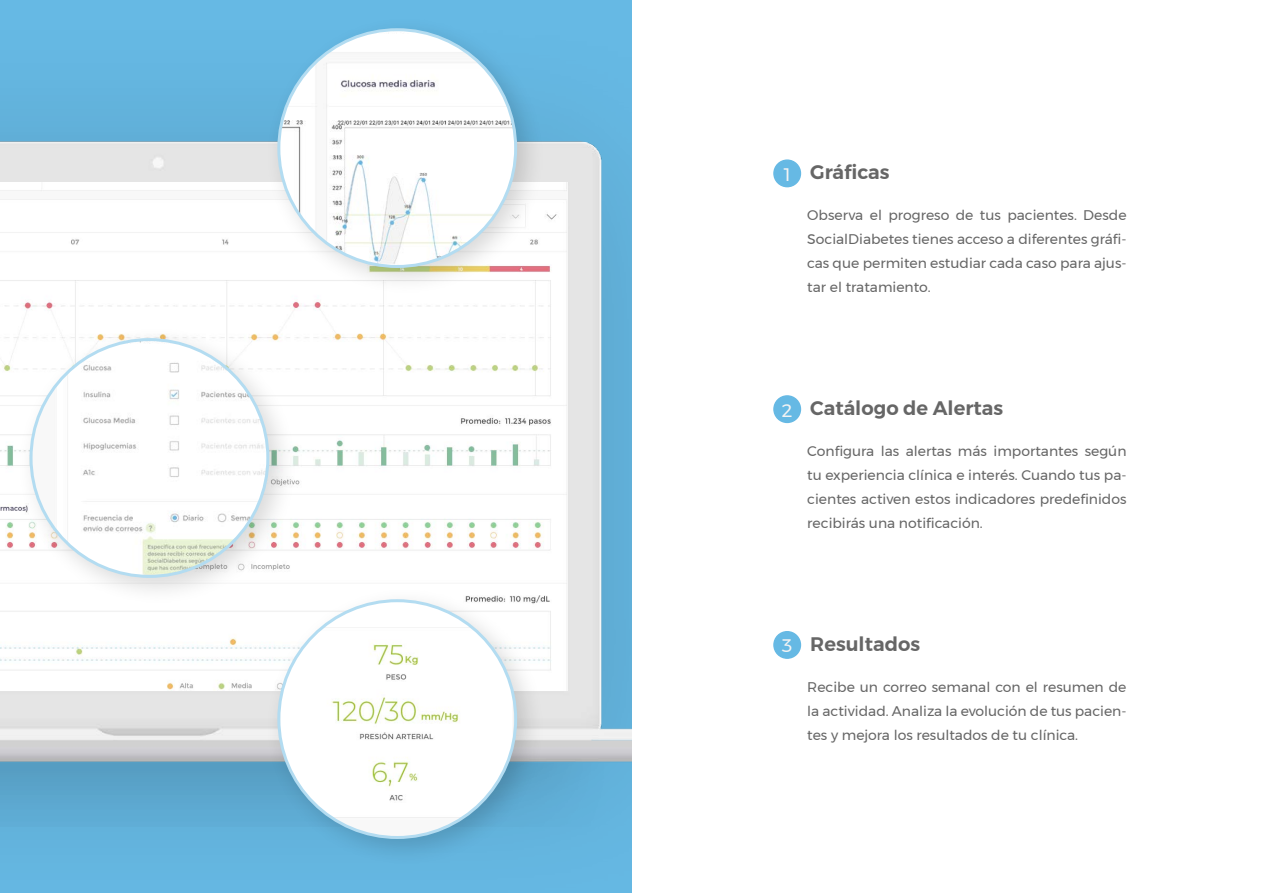
<style>
.page{position:relative;width:1263px;height:893px;background:#fff}
.page>*{position:absolute;margin:0;border:0;box-sizing:border-box;transform-origin:0 0}
.t1{font:600 19.5px "Montserrat";color:#666}
.t2{font:18.15px "Montserrat";color:#f3f3f3}
.t3{font:13.95px/24px "Montserrat";color:#666;text-align:justify}
</style>
<div class="page">
<div style="left:0;top:6px;width:631px;height:887px;background:#64b6e0"></div>
<img style="left:0;top:0;width:631px;height:822px">
<img style="left:0;top:183px;width:568px;height:507px">
<div style="left:774px;top:160px;width:26px;height:27px;background:#66b9e4;border-radius:50%"></div>
<div style="left:773px;top:159px;width:28px;height:28px;border:1px solid #66b9e4;border-radius:50%"></div>
<div style="left:774px;top:396px;width:26px;height:26px;background:#66b9e4;border-radius:50%"></div>
<div style="left:773px;top:395px;width:28px;height:28px;border:1px solid #66b9e4;border-radius:50%"></div>
<div style="left:774px;top:632px;width:26px;height:26px;background:#66b9e4;border-radius:50%"></div>
<div style="left:773px;top:631px;width:28px;height:28px;border:1px solid #66b9e4;border-radius:50%"></div>
<div style="left:264px;top:15px;width:282px;height:281px;background:#000;opacity:.15"></div>
<img style="left:279px;top:30px;width:237px;height:236px;border-radius:118px">
<div style="left:16px;top:325px;width:282px;height:281px;background:#000;opacity:.15"></div>
<img style="left:31px;top:340px;width:237px;height:236px;border-radius:118px">
<div style="left:264px;top:586px;width:282px;height:281px;background:#000;opacity:.15"></div>
<img style="left:279px;top:601px;width:237px;height:236px;border-radius:118px">
<p class="t2" style="left:784px;top:160px;width:8px">1</p>
<p class="t1" style="left:810px;top:157px;width:81px">Gráficas</p>
<p class="t3" style="left:807px;top:203px;width:321px">Observa el progreso de tus pacientes. Desde SocialDiabetes tienes acceso a diferentes gráfi&shy;cas que permiten estudiar cada caso para ajus&shy;tar el tratamiento.</p>
<p class="t2" style="left:782px;top:396px;width:12px">2</p>
<p class="t1" style="left:810px;top:393px;width:194px">Catálogo de Alertas</p>
<p class="t3" style="left:807px;top:439px;width:321px">Configura las alertas más importantes según tu experiencia clínica e interés. Cuando tus pa&shy;cientes activen estos indicadores predefinidos recibirás una notificación.</p>
<p class="t2" style="left:782px;top:632px;width:12px">3</p>
<p class="t1" style="left:810px;top:628px;width:111px">Resultados</p>
<p class="t3" style="left:807px;top:675px;width:321px">Recibe un correo semanal con el resumen de la actividad. Analiza la evolución de tus pacien&shy;tes y mejora los resultados de tu clínica.</p>
</div>
